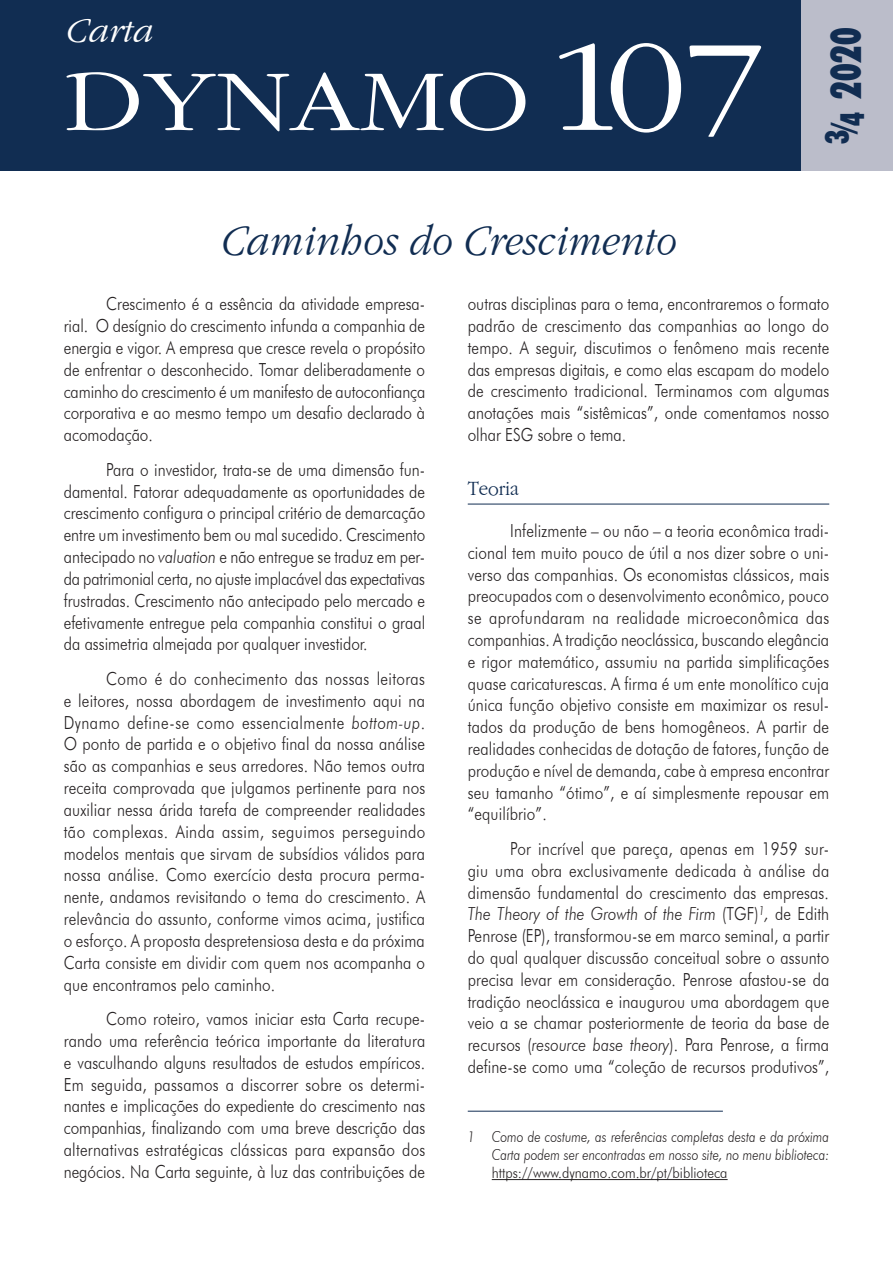
<style>
.page{position:relative;width:893px;height:1263px;background:#fff}
.page>*{position:absolute;margin:0;border:0;box-sizing:border-box;transform-origin:0 0}
.t1{font:90px "Gatineau Plain";color:#fff;scale:1.2 1}
.t2{font:italic 45px "Gatineau";color:#112d52;scale:.9 1}
.t3{font:900 condensed 42px "Futura BT";color:#112d52;scale:.85 1}
.t4{font:italic 36px "Gatineau";color:#fff}
.t5{font:21px "Gatineau Plain";color:#112d52;scale:.9 1}
.t6{font:300 18px/21.8px "Futura BT";color:#231f20;text-align:justify;scale:.85 1}
.t7{font:italic 300 15px/18px "Futura BT";color:#231f20;text-align:right;scale:.83 1}
.t8{font:300 15px "Futura BT";color:#231f20;scale:.9 1}
.s1{font-size:135px}
.s2{font-size:33px}
.s3{font-style:italic}
</style>
<div class="page">
<div style="left:0;top:0;width:893px;height:170px;background:#112d52"></div>
<hr style="left:468px;top:504px;width:361px;height:1px;background:#112d52">
<hr style="left:468px;top:1111px;width:255px;height:1px;background:#112d52">
<hr style="left:492px;top:1179px;width:236px;height:1px;background:#231f20">
<div style="left:801px;top:0;width:92px;height:170px;background:#bbbdca"></div>
<h3 class="t4" style="left:64px;top:12px;width:89px">Carta</h3>
<h1 class="t1" style="left:64px;top:54px;width:587px">DYNAMO<span class="s1">107</span></h1>
<h2 class="t2" style="left:219px;top:217px;width:507px">Caminhos do Crescimento</h2>
<h3 class="t3" style="left:821px;top:144px;width:139px;rotate:-90deg"><sup>3</sup><span class="s2">/4</span> 2020</h3>
<p class="t6" style="left:64px;top:293px;width:427px;text-indent:43px">Crescimento é a essência da atividade empresa&shy;rial. O desígnio do crescimento infunda a companhia de energia e vigor. A empresa que cresce revela o propósito de enfrentar o desconhecido. Tomar deliberadamente o caminho do crescimento é um manifesto de autoconfiança corporativa e ao mesmo tempo um desafio declarado à acomodação.</p>
<p class="t6" style="left:64px;top:458px;width:427px;text-indent:43px">Para o investidor, trata-se de uma dimensão fun&shy;damental. Fatorar adequadamente as oportunidades de crescimento configura o principal critério de demarcação entre um investimento bem ou mal sucedido. Crescimento antecipado no <span class="s3">valuation</span> e não entregue se traduz em per&shy;da patrimonial certa, no ajuste implacável das expectativas frustradas. Crescimento não antecipado pelo mercado e efetivamente entregue pela companhia constitui o graal da assimetria almejada por qualquer investidor.</p>
<p class="t6" style="left:64px;top:667px;width:427px;text-indent:43px">Como é do conhecimento das nossas leitoras e leitores, nossa abordagem de investimento aqui na Dynamo define-se como essencialmente <span class="s3">bottom-up</span>.<br>O ponto de partida e o objetivo final da nossa análise são as companhias e seus arredores. Não temos outra receita comprovada que julgamos pertinente para nos auxiliar nessa árida tarefa de compreender realidades tão complexas. Ainda assim, seguimos perseguindo modelos mentais que sirvam de subsídios válidos para nossa análise. Como exercício desta procura perma&shy;nente, andamos revisitando o tema do crescimento. A relevância do assunto, conforme vimos acima, justifica o esforço. A proposta despretensiosa desta e da próxima Carta consiste em dividir com quem nos acompanha o que encontramos pelo caminho.</p>
<p class="t6" style="left:64px;top:1008px;width:427px;text-indent:43px">Como roteiro, vamos iniciar esta Carta recupe&shy;rando uma referência teórica importante da literatura e vasculhando alguns resultados de estudos empíricos.<br>Em seguida, passamos a discorrer sobre os determi&shy;nantes e implicações do expediente do crescimento nas companhias, finalizando com uma breve descrição das alternativas estratégicas clássicas para expansão dos negócios. Na Carta seguinte, à luz das contribuições de</p>
<p class="t6" style="left:468px;top:293px;width:427px">outras disciplinas para o tema, encontraremos o formato padrão de crescimento das companhias ao longo do tempo. A seguir, discutimos o fenômeno mais recente das empresas digitais, e como elas escapam do modelo de crescimento tradicional. Terminamos com algumas anotações mais “sistêmicas”, onde comentamos nosso olhar ESG sobre o tema.</p>
<p class="t5" style="left:468px;top:478px;width:59px">Teoria</p>
<p class="t6" style="left:468px;top:519px;width:427px;text-indent:43px">Infelizmente – ou não – a teoria econômica tradi&shy;cional tem muito pouco de útil a nos dizer sobre o uni&shy;verso das companhias. Os economistas clássicos, mais preocupados com o desenvolvimento econômico, pouco se aprofundaram na realidade microeconômica das companhias. A tradição neoclássica, buscando elegância e rigor matemático, assumiu na partida simplificações quase caricaturescas. A firma é um ente monolítico cuja única função objetivo consiste em maximizar os resul&shy;tados da produção de bens homogêneos. A partir de realidades conhecidas de dotação de fatores, função de produção e nível de demanda, cabe à empresa encontrar seu tamanho “ótimo”, e aí simplesmente repousar em “equilíbrio”.</p>
<p class="t6" style="left:468px;top:837px;width:427px;text-indent:43px">Por incrível que pareça, apenas em 1959 sur&shy;giu uma obra exclusivamente dedicada à análise da dimensão fundamental do crescimento das empresas.<br><span class="s3">The Theory of the Growth of the Firm</span> (TGF)<sup>1</sup><span class="s3">,</span> de Edith Penrose (EP), transformou-se em marco seminal, a partir do qual qualquer discussão conceitual sobre o assunto precisa levar em consideração. Penrose afastou-se da tradição neoclássica e inaugurou uma abordagem que veio a se chamar posteriormente de teoria da base de recursos (<span class="s3">resource base theory</span>). Para Penrose, a firma define-se como uma “coleção de recursos produtivos”,</p>
<p class="t7" style="left:468px;top:1127px;width:437px">1 Como de costume, as referências completas desta e da próxima<br>Carta podem ser encontradas em nosso site, no menu biblioteca:</p>
<p class="t8" style="left:492px;top:1163px;width:264px">https://www.dynamo.com.br/pt/biblioteca</p>
</div>
